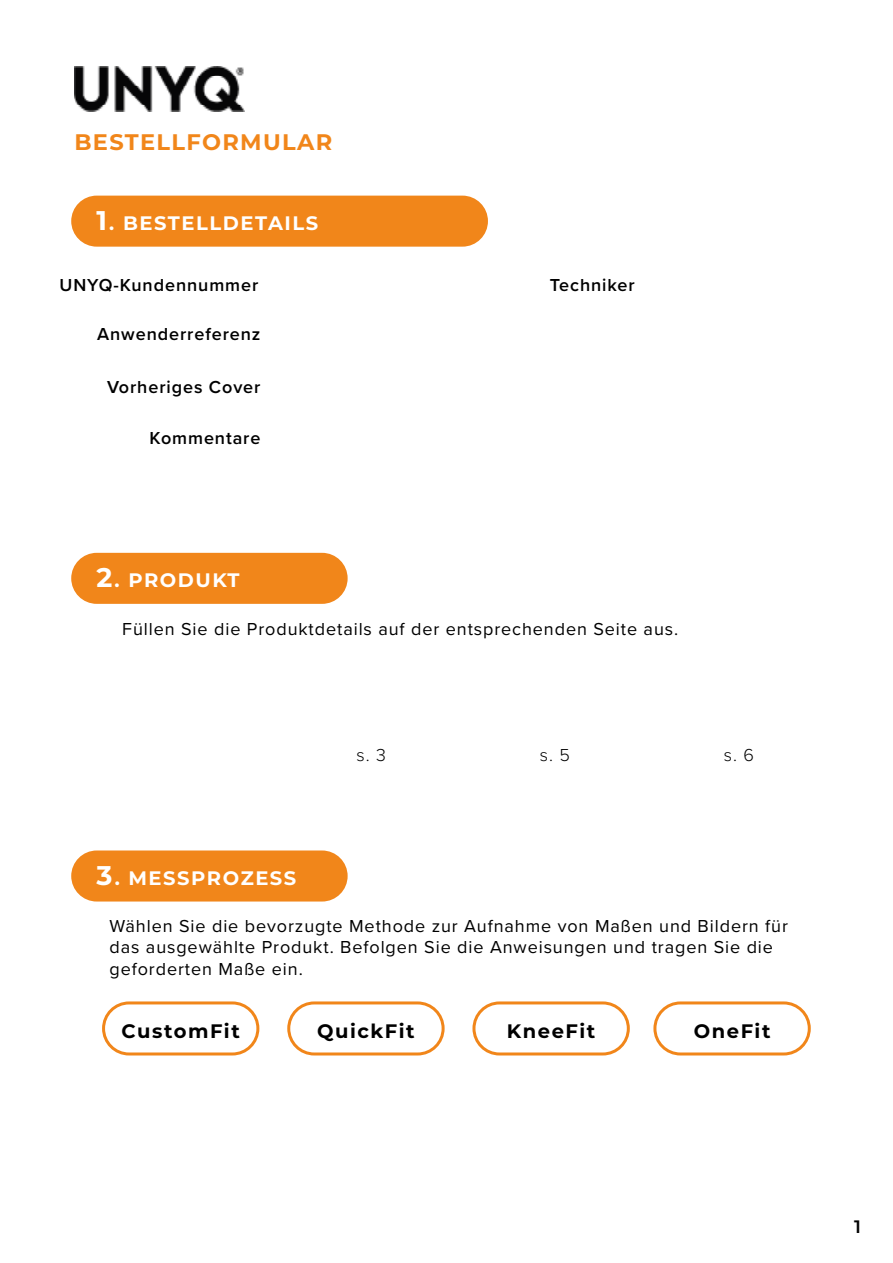
<style>
.page{position:relative;width:893px;height:1263px;background:#fff}
.page>*{position:absolute;margin:0;border:0;box-sizing:border-box;transform-origin:0 0}
.t1{font:700 22.5px "Montserrat";letter-spacing:.06em;color:#f1861a}
.t2{font:700 19.5px "Montserrat";letter-spacing:.08em;color:#fff}
.t3{font:700 19.5px "Montserrat";letter-spacing:.08em;color:#000}
.t4{font:18px/21.6px "Proxima Nova";letter-spacing:.05em;color:#000}
.t5{font:600 18px "Proxima Nova";letter-spacing:.05em;color:#000}
.t6{font:300 18px "Proxima Nova";color:#000}
.t7{font:600 18px "Montserrat";color:#000}
.s1{font-size:27px}
</style>
<div class="page">
<div style="left:102px;top:1001px;width:157px;height:54px;border:3px solid #f1861a;border-radius:26px"></div>
<img style="left:74px;top:67px;width:170px;height:44px">
<div style="left:71px;top:196px;width:417px;height:51px;background:#f1861a;border-radius:26px"></div>
<div style="left:71px;top:850px;width:277px;height:51px;background:#f1861a;border-radius:26px"></div>
<div style="left:287px;top:1001px;width:158px;height:54px;border:3px solid #f1861a;border-radius:26px"></div>
<div style="left:472px;top:1001px;width:158px;height:54px;border:3px solid #f1861a;border-radius:26px"></div>
<div style="left:653px;top:1001px;width:158px;height:54px;border:3px solid #f1861a;border-radius:26px"></div>
<div style="left:71px;top:553px;width:277px;height:51px;background:#f1861a;border-radius:26px"></div>
<p class="t1" style="left:74px;top:126px;width:259px">BESTELLFORMULAR</p>
<p class="t2" style="left:97px;top:209px;width:223px"><span class="s1">1</span>. BESTELLDETAILS</p>
<p class="t5" style="left:60px;top:271px;width:200px">UNYQ-Kundennummer</p>
<p class="t5" style="left:550px;top:271px;width:86px">Techniker</p>
<p class="t5" style="left:97px;top:321px;width:165px">Anwenderreferenz</p>
<p class="t5" style="left:107px;top:373px;width:155px">Vorheriges Cover</p>
<p class="t5" style="left:150px;top:424px;width:112px">Kommentare</p>
<p class="t2" style="left:97px;top:566px;width:145px"><span class="s1">2</span>. PRODUKT</p>
<p class="t4" style="left:122px;top:617px;width:557px">Füllen Sie die Produktdetails auf der entsprechenden Seite aus.</p>
<p class="t6" style="left:357px;top:741px;width:31px">s. 3</p>
<p class="t6" style="left:540px;top:741px;width:32px">s. 5</p>
<p class="t6" style="left:724px;top:741px;width:32px">s. 6</p>
<p class="t2" style="left:97px;top:864px;width:201px"><span class="s1">3</span>. MESSPROZESS</p>
<p class="t4" style="left:109px;top:914px;width:680px">Wählen Sie die bevorzugte Methode zur Aufnahme von Maßen und Bildern für das ausgewählte Produkt. Befolgen Sie die Anweisungen und tragen Sie die geforderten Maße ein.</p>
<p class="t3" style="left:122px;top:1017px;width:120px">CustomFit</p>
<p class="t3" style="left:317px;top:1017px;width:99px">QuickFit</p>
<p class="t3" style="left:507px;top:1017px;width:90px">KneeFit</p>
<p class="t3" style="left:694px;top:1017px;width:78px">OneFit</p>
<p class="t7" style="left:854px;top:1213px;width:8px">1</p>
</div>
